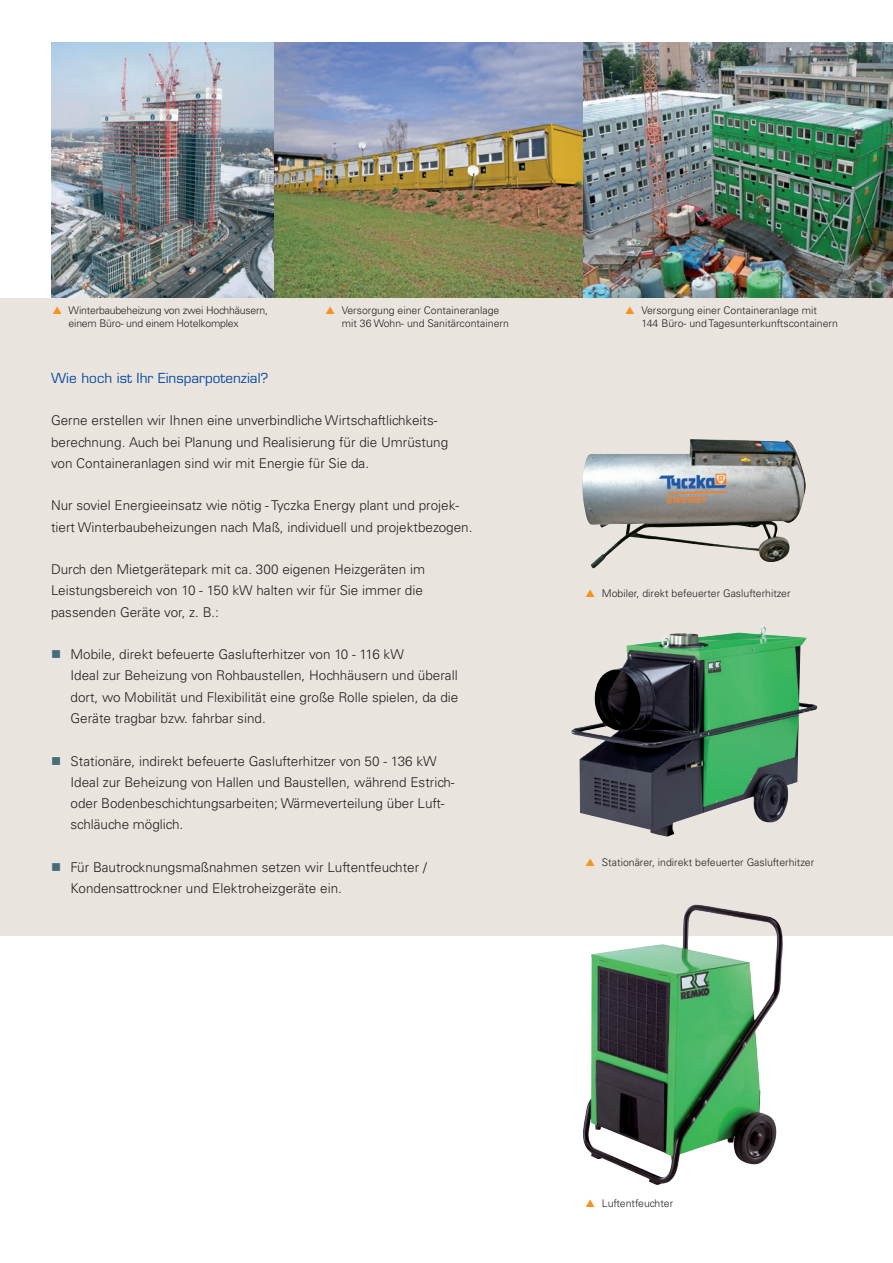
<style>
.page{position:relative;width:893px;height:1263px;background:#fff}
.page>*{position:absolute;margin:0;border:0;box-sizing:border-box;transform-origin:0 0}
.t1{font:300 13.5px/21.3px "Univers";color:#231f20}
.t2{font:13.5px "Eurostile";color:#0d4da1}
.t3{font:300 10.5px/12.6px "Univers";color:#231f20}
.t4{font:300 10.5px/12.6px "Univers";letter-spacing:-.02em;color:#231f20}
.s1{color:#476c79}
</style>
<div class="page">
<div style="left:0;top:298px;width:893px;height:637px;background:#e9e5de"></div>
<img style="left:51px;top:43px;width:842px;height:255px">
<img style="left:582px;top:439px;width:224px;height:129px">
<img style="left:571px;top:626px;width:247px;height:211px">
<img style="left:581px;top:904px;width:203px;height:281px">
<p class="t4" style="left:69px;top:304px;width:201px">Winterbaubeheizung von zwei Hochhäusern, einem Büro- und einem Hotelkomplex</p>
<p class="t3" style="left:342px;top:304px;width:169px">Versorgung einer Containeranlage mit 36 Wohn- und Sanitärcontainern</p>
<p class="t3" style="left:641px;top:304px;width:198px">Versorgung einer Containeranlage mit<br>144 Büro- und Tagesunterkunftscontainern</p>
<p class="t2" style="left:51px;top:370px;width:219px">Wie hoch ist Ihr Einsparpotenzial?</p>
<p class="t1" style="left:51px;top:410px;width:399px">Gerne erstellen wir Ihnen eine unverbindliche Wirtschaftlichkeits&shy;berechnung. Auch bei Planung und Realisierung für die Umrüstung von Containeranlagen sind wir mit Energie für Sie da.</p>
<p class="t1" style="left:51px;top:495px;width:423px">Nur soviel Energieeinsatz wie nötig - Tyczka Energy plant und projek&shy;tiert Winterbaubeheizungen nach Maß, individuell und projektbezogen.</p>
<p class="t1" style="left:51px;top:559px;width:375px">Durch den Mietgerätepark mit ca. 300 eigenen Heizgeräten im<br>Leistungsbereich von 10 - 150 kW halten wir für Sie immer die passenden Geräte vor, z. B.:</p>
<p class="t1" style="left:71px;top:644px;width:389px;text-indent:-19px"><span class="s1">■</span> Mobile, direkt befeuerte Gaslufterhitzer von 10 - 116 kW<br>Ideal zur Beheizung von Rohbaustellen, Hochhäusern und überall dort, wo Mobilität und Flexibilität eine große Rolle spielen, da die Geräte tragbar bzw. fahrbar sind.</p>
<p class="t1" style="left:71px;top:750px;width:386px;text-indent:-19px"><span class="s1">■</span> Stationäre, indirekt befeuerte Gaslufterhitzer von 50 - 136 kW Ideal zur Beheizung von Hallen und Baustellen, während Estrich&shy;oder Bodenbeschichtungsarbeiten; Wärmeverteilung über Luft&shy;schläuche möglich.</p>
<p class="t1" style="left:71px;top:856px;width:358px;text-indent:-19px"><span class="s1">■</span> Für Bautrocknungsmaßnahmen setzen wir Luftentfeuchter /<br>Kondensattrockner und Elektroheizgeräte ein.</p>
<p class="t3" style="left:602px;top:587px;width:190px">Mobiler, direkt befeuerter Gaslufterhitzer</p>
<p class="t3" style="left:602px;top:856px;width:214px">Stationärer, indirekt befeuerter Gaslufterhitzer</p>
<p class="t3" style="left:602px;top:1197px;width:73px">Luftentfeuchter</p>
</div>
